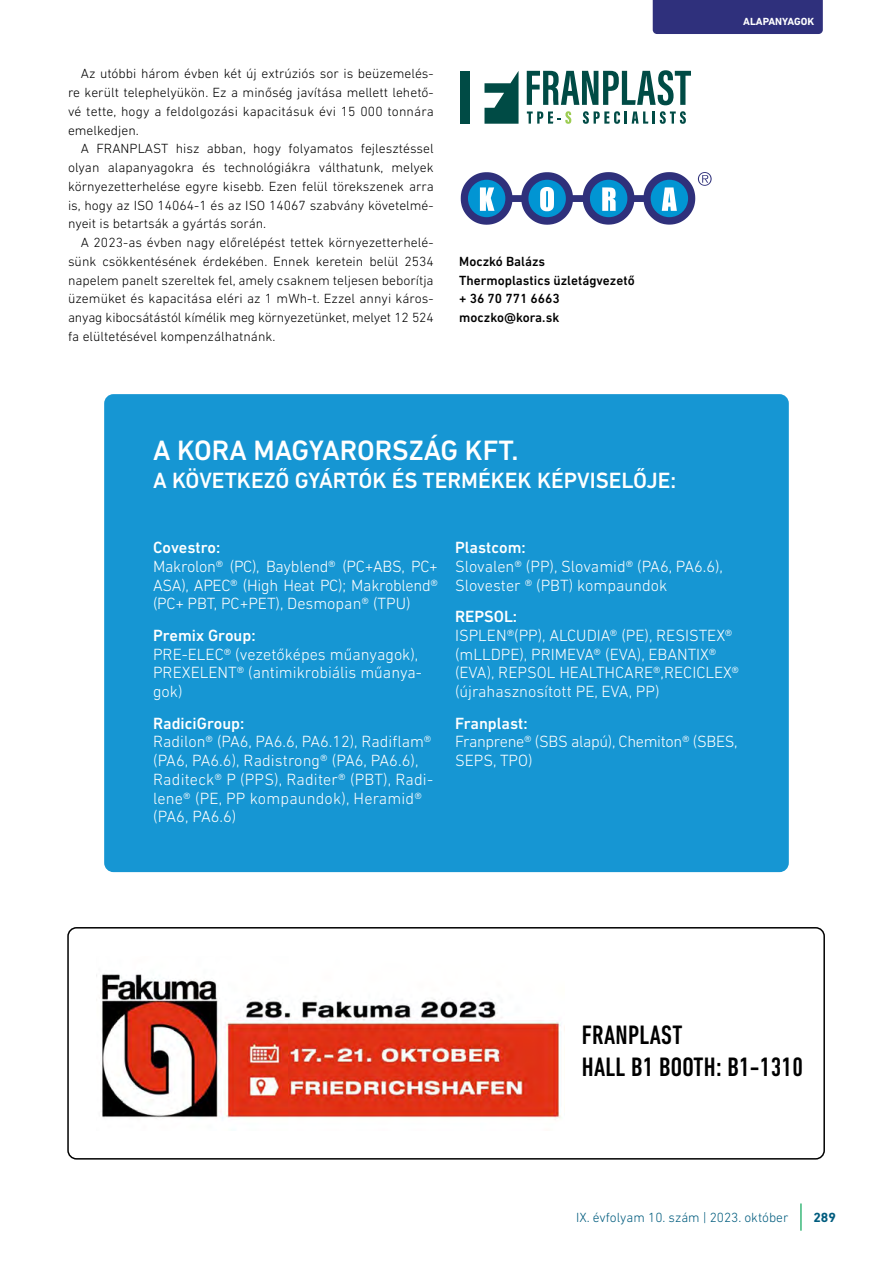
<style>
.page{position:relative;width:893px;height:1263px;background:#fff}
.page>*{position:absolute;margin:0;border:0;box-sizing:border-box;transform-origin:0 0}
.t1{font:500 28.5px "DIN Next LT Pro";color:#fff}
.t2{font:500 condensed 27.15px/32.5px "DIN Next LT Pro";letter-spacing:.01em;color:#000}
.t3{font:500 22.5px "DIN Next LT Pro";color:#fff}
.t4{font:300 16.5px/18.8px "DIN Next LT Pro";color:#fff}
.t5{font:500 16.5px "DIN Next LT Pro";color:#fff}
.t6{font:300 16.5px/18.8px "DIN Next LT Pro";letter-spacing:-.02em;color:#fff}
.t7{font:300 13.5px/18.8px "DIN Next LT Pro";color:#000;text-align:justify}
.t8{font:500 13.5px/18.8px "DIN Next LT Pro";color:#000}
.t9{font:300 13.5px "DIN Next LT Pro";color:#005c7e}
.t10{font:700 13.5px "DIN Next LT Pro";color:#005c7e}
.t11{font:700 10.5px "DIN Next LT Pro";color:#fff}
</style>
<div class="page">
<hr style="left:800px;top:1203px;width:2px;height:28px;background:#3bb87a">
<div style="left:67px;top:927px;width:758px;height:232px;border:2px solid #000;border-radius:9px"></div>
<div style="left:105px;top:395px;width:683px;height:476px;background:#1696d3;border-radius:9px"></div>
<div style="left:104px;top:394px;width:685px;height:478px;border:2px solid #1696d3;border-radius:9px"></div>
<div style="left:653px;top:0;width:170px;height:34px;background:#2f307c"></div>
<img style="left:96px;top:973px;width:469px;height:147px">
<svg style="left:461px;top:172px;width:251px;height:53px"></svg>
<svg style="left:484px;top:72px;width:34px;height:52px"></svg>
<div style="left:461px;top:71px;width:9px;height:53px;background:#004b45"></div>
<svg style="left:527px;top:70px;width:164px;height:35px"></svg>
<svg style="left:527px;top:111px;width:44px;height:13px"></svg>
<svg style="left:583px;top:111px;width:103px;height:13px"></svg>
<p class="t7" style="left:68px;top:64px;width:367px;text-indent:13px">Az utóbbi három évben két új extrúziós sor is beüzemelés&shy;re került telephelyükön. Ez a minőség javítása mellett lehető&shy;vé tette, hogy a feldolgozási kapacitásuk évi 15 000 tonnára emelkedjen.</p>
<p class="t7" style="left:68px;top:139px;width:367px;text-indent:13px">A FRANPLAST hisz abban, hogy folyamatos fejlesztéssel olyan alapanyagokra és technológiákra válthatunk, melyek környezetterhelése egyre kisebb. Ezen felül törekszenek arra is, hogy az ISO 14064-1 és az ISO 14067 szabvány követelmé&shy;nyeit is betartsák a gyártás során.</p>
<p class="t7" style="left:68px;top:233px;width:367px;text-indent:13px">A 2023-as évben nagy előrelépést tettek környezetterhelé&shy;sünk csökkentésének érdekében. Ennek keretein belül 2534 napelem panelt szereltek fel, amely csaknem teljesen beborítja üzemüket és kapacitása eléri az 1 mWh-t. Ezzel annyi káros&shy;anyag kibocsátástól kímélik meg környezetünket, melyet 12 524 fa elültetésével kompenzálhatnánk.</p>
<p class="t8" style="left:459px;top:252px;width:177px">Moczkó Balázs<br>Thermoplastics üzletágvezető + 36 70 771 6663 moczko@kora.sk</p>
<h1 class="t1" style="left:153px;top:433px;width:367px">A KORA MAGYARORSZÁG KFT.</h1>
<h3 class="t3" style="left:153px;top:468px;width:525px">A KÖVETKEZŐ GYÁRTÓK ÉS TERMÉKEK KÉPVISELŐJE:</h3>
<p class="t11" style="left:743px;top:15px;width:73px">ALAPANYAGOK</p>
<p class="t5" style="left:153px;top:538px;width:69px">Covestro:</p>
<p class="t4" style="left:153px;top:557px;width:286px;text-align:justify">Makrolon® (PC), Bayblend® (PC+ABS, PC+ ASA), APEC® (High Heat PC); Makroblend® (PC+ PBT, PC+PET), Desmopan® (TPU)</p>
<p class="t5" style="left:153px;top:626px;width:104px">Premix Group:</p>
<p class="t4" style="left:153px;top:644px;width:270px">PRE-ELEC® (vezetőképes műanyagok),<br>PREXELENT® (antimikrobiális műanya&shy;gok)</p>
<p class="t5" style="left:153px;top:713px;width:93px">RadiciGroup:</p>
<p class="t4" style="left:153px;top:732px;width:281px">Radilon® (PA6, PA6.6, PA6.12), Radiflam® (PA6, PA6.6), Radistrong® (PA6, PA6.6), Raditeck® P (PPS), Raditer® (PBT), Radi&shy;lene® (PE, PP kompaundok), Heramid® (PA6, PA6.6)</p>
<p class="t5" style="left:455px;top:538px;width:72px">Plastcom:</p>
<p class="t4" style="left:455px;top:557px;width:270px">Slovalen® (PP), Slovamid® (PA6, PA6.6),<br>Slovester ® (PBT) kompaundok</p>
<p class="t5" style="left:455px;top:607px;width:64px">REPSOL:</p>
<p class="t4" style="left:455px;top:626px;width:286px">ISPLEN®(PP), ALCUDIA® (PE), RESISTEX® (mLLDPE), PRIMEVA® (EVA), EBANTIX® (EVA), REPSOL HEALTHCARE®,RECICLEX® (újrahasznosított PE, EVA, PP)</p>
<p class="t5" style="left:455px;top:713px;width:74px">Franplast:</p>
<p class="t6" style="left:455px;top:732px;width:284px">Franprene® (SBS alapú), Chemiton® (SBES,<br>SEPS, TPO)</p>
<h2 class="t2" style="left:582px;top:1018px;width:223px">FRANPLAST<br>HALL B1 BOOTH: B1-1310</h2>
<p class="t9" style="left:576px;top:1210px;width:214px">IX. évfolyam 10. szám | 2023. október</p>
<p class="t10" style="left:813px;top:1210px;width:24px">289</p>
</div>
